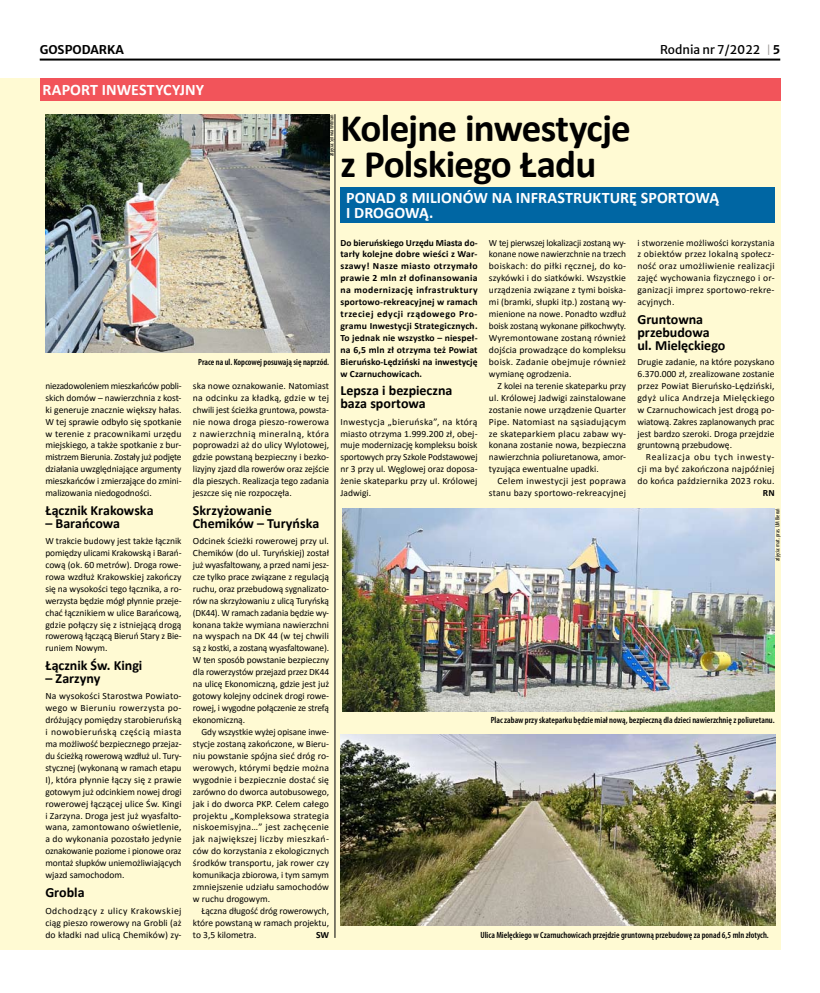
<style>
.page{position:relative;width:820px;height:993px;background:#fff}
.page>*{position:absolute;margin:0;border:0;box-sizing:border-box;transform-origin:0 0}
.t1{font:700 39px/36px "Calibri";letter-spacing:-.02em;color:#000}
.t2{font:700 16px "Calibri";letter-spacing:.005em;color:#fff}
.t3{font:700 14px/13px "Calibri";letter-spacing:-.005em;color:#000}
.t4{font:12px "Merriweather Sans";color:#000}
.t5{font:700 12px "Merriweather Sans";color:#000}
.t6{font:9.5px/11.9px "Calibri";color:#000;text-align:justify}
.t7{font:700 9.5px/11.9px "Calibri";letter-spacing:.01em;color:#000;text-align:justify}
.t8{font:9.5px/11.9px "Calibri";letter-spacing:.02em;color:#000;text-align:right}
.t9{font:600 condensed 9px "Myriad Pro";color:#000}
.t10{font:condensed 6px "Myriad Pro";color:#000}
.s1{font-family:"DIN Pro";color:#999694}
.s2{font-weight:700}
</style>
<div class="page">
<hr style="left:40px;top:59px;width:740px;height:2px;background:#000">
<div style="left:0;top:78px;width:780px;height:871px;background:#fffad3"></div>
<img style="left:342px;top:508px;width:432px;height:202px">
<div style="left:340px;top:187px;width:434px;height:36px;background:#0066a3"></div>
<div style="left:40px;top:78px;width:740px;height:23px;background:#f2545a"></div>
<img style="left:340px;top:734px;width:435px;height:191px">
<hr style="left:334px;top:114px;width:1px;height:823px;background:#000">
<img style="left:45px;top:114px;width:284px;height:239px">
<p class="t5" style="left:40px;top:39px;width:86px">GOSPODARKA</p>
<p class="t4" style="left:659px;top:39px;width:122px">Rodnia nr 7/2022 <span class="s1">|</span> <span class="s2">5</span></p>
<h2 class="t2" style="left:43px;top:78px;width:11px">raport</h2>
<h2 class="t2" style="left:102px;top:78px;width:104px">inw estycyjny</h2>
<h1 class="t1" style="left:340px;top:109px;width:292px">Kolejne inwestycje z Polskiego Ładu</h1>
<p class="t10" style="left:328px;top:156px;width:44px;rotate:-90deg">zdjęcia: Sylwia Witman</p>
<h2 class="t2" style="left:346px;top:186px;width:31px">Ponad</h2>
<h2 class="t2" style="left:399px;top:186px;width:22px">8 milion</h2>
<h2 class="t2" style="left:462px;top:186px;width:63px">ówna infrastr</h2>
<h2 class="t2" style="left:582px;top:186px;width:70px">ukturę sportow</h2>
<h2 class="t2" style="left:709px;top:186px;width:11px">ą</h2>
<h2 class="t2" style="left:346px;top:201px;width:20px">idrogow</h2>
<h2 class="t2" style="left:419px;top:201px;width:16px">ą.</h2>
<p class="t6" style="left:45px;top:379px;width:138px">niezadowoleniem mieszkańców pobli&shy;skich domów – nawierzchnia z kost&shy;ki generuje znacznie większy hałas.<br>W tej sprawie odbyło się spotkanie w terenie z pracownikami urzędu miejskiego, a także spotkanie z bur&shy;mistrzem Bierunia. Zostały już podjęte działania uwzględniające argumenty mieszkańców i zmierzające do zmini&shy;malizowania niedogodności.</p>
<h3 class="t3" style="left:45px;top:503px;width:110px">Łącznik Krakowska</h3>
<h3 class="t3" style="left:45px;top:516px;width:76px">– Barańcowa</h3>
<p class="t6" style="left:45px;top:534px;width:138px">W trakcie budowy jest także łącznik pomiędzy ulicami Krakowską i Barań&shy;cową (ok. 60 metrów). Droga rowe&shy;rowa wzdłuż Krakowskiej zakończy się na wysokości tego łącznika, a ro&shy;werzysta będzie mógł płynnie przeje&shy;chać łącznikiem w ulice Barańcową, gdzie połączy się z istniejącą drogą rowerową łączącą Bieruń Stary z Bie&shy;runiem Nowym.</p>
<h3 class="t3" style="left:45px;top:658px;width:98px">Łącznik Św. Kingi</h3>
<h3 class="t3" style="left:45px;top:671px;width:57px">– Zarzyny</h3>
<p class="t6" style="left:45px;top:689px;width:138px">Na wysokości Starostwa Powiato&shy;wego w Bieruniu rowerzysta po&shy;dróżujący pomiędzy starobieruńską i nowobieruńską częścią miasta ma możliwość bezpiecznego przejaz&shy;du ścieżką rowerową wzdłuż ul. Tury&shy;stycznej (wykonaną w ramach etapu I), która płynnie łączy się z prawie gotowym już odcinkiem nowej drogi rowerowej łączącej ulice Św. Kingi i Zarzyna. Droga jest już wyasfalto&shy;wana, zamontowano oświetlenie, a do wykonania pozostało jedynie oznakowanie poziome i pionowe oraz montaż słupków uniemożliwiających wjazd samochodom.</p>
<h3 class="t3" style="left:45px;top:885px;width:41px">Grobla</h3>
<p class="t6" style="left:45px;top:904px;width:138px">Odchodzący z ulicy Krakowskiej ciąg pieszo rowerowy na Grobli (aż do kładki nad ulicą Chemików) zy-</p>
<p class="t9" style="left:198px;top:356px;width:132px">Prace na ul. Kopcowej posuwają się naprzód.</p>
<p class="t6" style="left:193px;top:379px;width:138px">ska nowe oznakowanie. Natomiast na odcinku za kładką, gdzie w tej chwili jest ścieżka gruntowa, powsta&shy;nie nowa droga pieszo-rowerowa z nawierzchnią mineralną, która poprowadzi aż do ulicy Wylotowej, gdzie powstaną bezpieczny i bezko&shy;lizyjny zjazd dla rowerów oraz zejście dla pieszych. Realizacja tego zadania jeszcze się nie rozpoczęła.</p>
<h3 class="t3" style="left:193px;top:503px;width:128px">Skrzyżowanie<br>Chemików – Turyńska</h3>
<p class="t6" style="left:193px;top:534px;width:138px">Odcinek ścieżki rowerowej przy ul.<br>Chemików (do ul. Turyńskiej) został już wyasfaltowany, a przed nami jesz&shy;cze tylko prace związane z regulacją ruchu, oraz przebudową sygnalizato&shy;rów na skrzyżowaniu z ulicą Turyńską (DK44). W ramach zadania będzie wy&shy;konana także wymiana nawierzchni na wyspach na DK 44 (w tej chwili są z kostki, a zostaną wyasfaltowane).<br>W ten sposób powstanie bezpieczny dla rowerzystów przejazd przez DK44 na ulicę Ekonomiczną, gdzie jest już gotowy kolejny odcinek drogi rowe&shy;rowej, i wygodne połączenie ze strefą ekonomiczną.</p>
<p class="t6" style="left:193px;top:725px;width:138px;text-indent:9px">Gdy wszystkie wyżej opisane inwe&shy;stycje zostaną zakończone, w Bieru&shy;niu powstanie spójna sieć dróg ro&shy;werowych, którymi będzie można wygodnie i bezpiecznie dostać się zarówno do dworca autobusowego, jak i do dworca PKP. Celem całego projektu „Kompleksowa strategia niskoemisyjna…” jest zachęcenie jak największej liczby mieszkań&shy;ców do korzystania z ekologicznych środków transportu, jak rower czy komunikacja zbiorowa, i tym samym zmniejszenie udziału samochodów w ruchu drogowym.</p>
<p class="t6" style="left:193px;top:904px;width:138px;text-indent:9px">Łączna długość dróg rowerowych, które powstaną w ramach projektu, to 3,5 kilometra.</p>
<p class="t7" style="left:316px;top:928px;width:15px">SW</p>
<p class="t7" style="left:340px;top:236px;width:139px">Do bieruńskiego Urzędu Miasta do&shy;tarły kolejne dobre wieści z War&shy;szawy! Nasze miasto otrzymało prawie 2 mln zł dofinansowania na modernizację infrastruktury sportowo-rekreacyjnej w ramach trzeciej edycji rządowego Pro&shy;gramu Inwestycji Strategicznych.<br>To jednak nie wszystko – niespeł&shy;na 6,5 mln zł otrzyma też Powiat Bieruńsko-Lędziński na inwestycję w Czarnuchowicach.</p>
<h3 class="t3" style="left:340px;top:384px;width:113px">Lepsza i bezpieczna baza sportowa</h3>
<p class="t6" style="left:340px;top:415px;width:139px">Inwestycja „bieruńska”, na którą miasto otrzyma 1.999.200 zł, obej&shy;muje modernizację kompleksu boisk sportowych przy Szkole Podstawowej nr 3 przy ul. Węglowej oraz doposa&shy;żenie skateparku przy ul. Królowej Jadwigi.</p>
<p class="t6" style="left:489px;top:236px;width:139px">W tej pierwszej lokalizacji zostaną wy&shy;konane nowe nawierzchnie na trzech boiskach: do piłki ręcznej, do ko&shy;szykówki i do siatkówki. Wszystkie urządzenia związane z tymi boiska&shy;mi (bramki, słupki itp.) zostaną wy&shy;mienione na nowe. Ponadto wzdłuż boisk zostaną wykonane piłkochwyty.<br>Wyremontowane zostaną również dojścia prowadzące do kompleksu boisk. Zadanie obejmuje również wymianę ogrodzenia.</p>
<p class="t6" style="left:489px;top:379px;width:139px;text-indent:9px">Z kolei na terenie skateparku przy ul. Królowej Jadwigi zainstalowane zostanie nowe urządzenie Quarter Pipe. Natomiast na sąsiadującym ze skateparkiem placu zabaw wy&shy;konana zostanie nowa, bezpieczna nawierzchnia poliuretanowa, amor&shy;tyzująca ewentualne upadki.</p>
<p class="t8" style="left:489px;top:474px;width:138px">Celem inwestycji jest poprawa stanu bazy sportowo-rekreacyjnej</p>
<p class="t6" style="left:637px;top:236px;width:139px">i stworzenie możliwości korzystania z obiektów przez lokalną społecz&shy;ność oraz umożliwienie realizacji zajęć wychowania fizycznego i or&shy;ganizacji imprez sportowo-rekre&shy;acyjnych.</p>
<h3 class="t3" style="left:637px;top:312px;width:89px">Gruntowna przebudowa ul. Mielęckiego</h3>
<p class="t6" style="left:637px;top:355px;width:139px">Drugie zadanie, na które pozyskano 6.370.000 zł, zrealizowane zostanie przez Powiat Bieruńsko-Lędziński, gdyż ulica Andrzeja Mielęckiego w Czarnuchowicach jest drogą po&shy;wiatową. Zakres zaplanowanych prac jest bardzo szeroki. Droga przejdzie gruntowną przebudowę.</p>
<p class="t6" style="left:637px;top:451px;width:139px;text-indent:9px">Realizacja obu tych inwesty&shy;cji ma być zakończona najpóźniej do końca października 2023 roku.</p>
<p class="t7" style="left:762px;top:487px;width:13px">RN</p>
<p class="t10" style="left:773px;top:561px;width:55px;rotate:-90deg">zdjęcia: mat. pras. UM Bieruń</p>
<p class="t9" style="left:490px;top:714px;width:285px">Plac zabaw przy skateparku będzie miał nową, bezpieczną dla dzieci nawierzchnię z poliuretanu.</p>
<p class="t9" style="left:480px;top:929px;width:290px">Ulica Mielęckiego w Czarnuchowicach przejdzie gruntowną przebudowę za ponad 6,5 mln złotych.</p>
</div>
